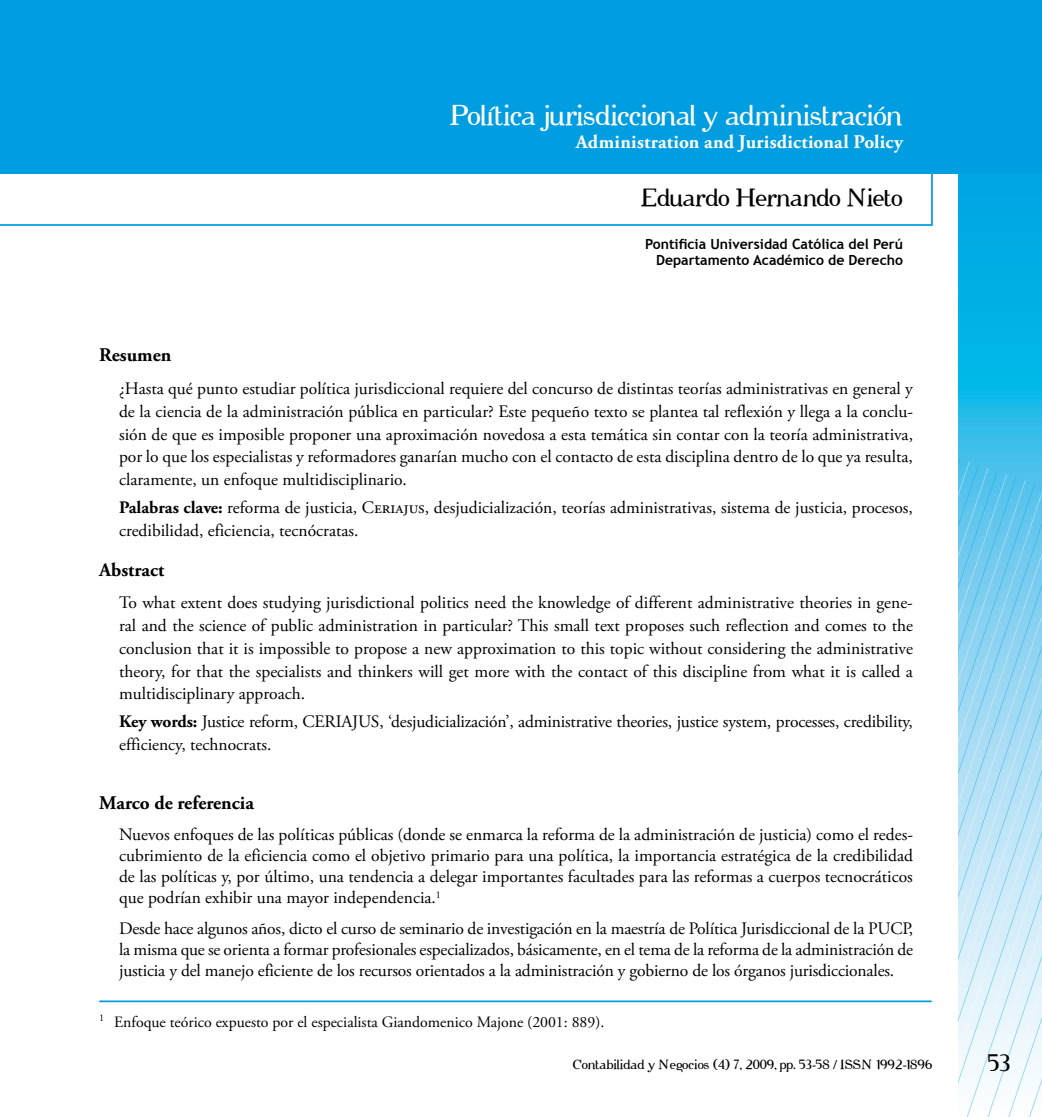
<style>
.page{position:relative;width:1042px;height:1117px;background:#fff}
.page>*{position:absolute;margin:0;border:0;box-sizing:border-box;transform-origin:0 0}
.t1{font:26.25px "Cipher";letter-spacing:-.015em;color:#fff}
.t2{font:22.75px "Cipher";letter-spacing:-.02em;color:#000}
.t3{font:21.88px "Cipher";color:#000}
.t4{font:700 19.25px "Adobe Garamond Pro";letter-spacing:.015em;color:#fff}
.t5{font:700 19.25px "Adobe Garamond Pro";color:#000}
.t6{font:17.5px/22.8px "Adobe Garamond Pro";color:#000;text-align:justify}
.t7{font:15.75px "Adobe Garamond Pro";color:#000}
.t8{font:700 14px/16.8px "Trebuchet MS";color:#000;text-align:right}
.t9{font:12.25px "Cipher";color:#000}
.s1{font-weight:700}
</style>
<div class="page">
<svg style="left:958px;top:174px;width:84px;height:312px;background:#10b3e7"></svg>
<svg style="left:958px;top:552px;width:84px;height:564px;background:#b5e2f5"></svg>
<svg style="left:968px;top:558px;width:74px;height:558px;background:#bbe4f6"></svg>
<svg style="left:0;top:174px;width:933px;height:52px"></svg>
<div style="left:0;top:0;width:1042px;height:174px;background:#009ee0"></div>
<hr style="left:99px;top:1000px;width:832px;height:1px;background:#009ee0">
<h1 class="t1" style="left:450px;top:99px;width:454px">Política jurisdiccional y administración</h1>
<p class="t4" style="left:576px;top:131px;width:329px">Administration and Jurisdictional Policy</p>
<h2 class="t2" style="left:641px;top:184px;width:263px">Eduardo Hernando Nieto</h2>
<p class="t8" style="left:645px;top:235px;width:259px">Pontificia Universidad Católica del Perú<br>Departamento Académico de Derecho</p>
<p class="t5" style="left:99px;top:344px;width:74px">Resumen</p>
<p class="t6" style="left:119px;top:378px;width:795px">¿Hasta qué punto estudiar política jurisdiccional requiere del concurso de distintas teorías administrativas en general y de la ciencia de la administración pública en particular? Este pequeño texto se plantea tal reflexión y llega a la conclu&shy;sión de que es imposible proponer una aproximación novedosa a esta temática sin contar con la teoría administrativa, por lo que los especialistas y reformadores ganarían mucho con el contacto de esta disciplina dentro de lo que ya resulta, claramente, un enfoque multidisciplinario.</p>
<p class="t6" style="left:119px;top:496px;width:795px"><span class="s1">Palabras clave:</span> reforma de justicia, Ceriajus, desjudicialización, teorías administrativas, sistema de justicia, procesos, credibilidad, eficiencia, tecnócratas.</p>
<p class="t5" style="left:99px;top:558px;width:67px">Abstract</p>
<p class="t6" style="left:119px;top:591px;width:795px">To what extent does studying jurisdictional politics need the knowledge of different administrative theories in gene&shy;ral and the science of public administration in particular? This small text proposes such reflection and comes to the conclusion that it is impossible to propose a new approximation to this topic without considering the administrative theory, for that the specialists and thinkers will get more with the contact of this discipline from what it is called a multidisciplinary approach.</p>
<p class="t6" style="left:119px;top:710px;width:795px"><span class="s1">Key words:</span> Justice reform, CERIAJUS, ‘desjudicialización’, administrative theories, justice system, processes, credibility, efficiency, technocrats.</p>
<p class="t5" style="left:99px;top:791px;width:156px">Marco de referencia</p>
<p class="t6" style="left:119px;top:824px;width:795px;line-height:21px">Nuevos enfoques de las políticas públicas (donde se enmarca la reforma de la administración de justicia) como el redes&shy;cubrimiento de la eficiencia como el objetivo primario para una política, la importancia estratégica de la credibilidad de las políticas y, por último, una tendencia a delegar importantes facultades para las reformas a cuerpos tecnocráticos que podrían exhibir una mayor independencia.<sup>1</sup></p>
<p class="t6" style="left:119px;top:918px;width:795px;line-height:21px">Desde hace algunos años, dicto el curso de seminario de investigación en la maestría de Política Jurisdiccional de la PUCP, la misma que se orienta a formar profesionales especializados, básicamente, en el tema de la reforma de la administración de justicia y del manejo eficiente de los recursos orientados a la administración y gobierno de los órganos jurisdiccionales.</p>
<p class="t7" style="left:99px;top:1012px;width:506px"><sup>1</sup> Enfoque teórico expuesto por el especialista Giandomenico Majone (2001: 889).</p>
<p class="t9" style="left:573px;top:1057px;width:361px">Contabilidad y Negocios (4) 7, 2009, pp. 53-58 / ISSN 1992-1896</p>
<p class="t3" style="left:988px;top:1049px;width:24px">53</p>
</div>
